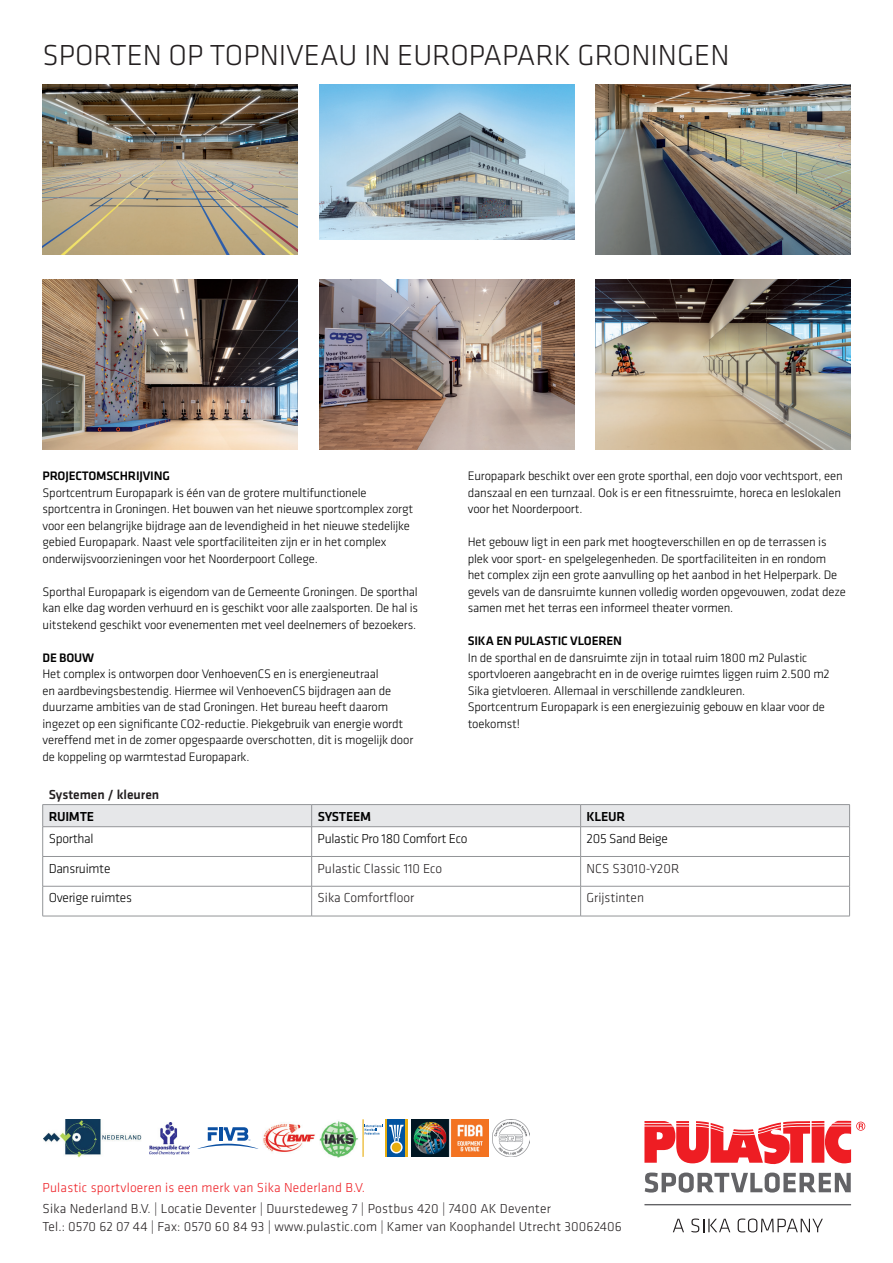
<style>
.page{position:relative;width:893px;height:1263px;background:#fff}
.page>*{position:absolute;margin:0;border:0;box-sizing:border-box;transform-origin:0 0}
.t1{font:300 30px "Klavika";color:#231f20}
.t2{font:300 13.5px/18px "Klavika";letter-spacing:.01em;color:#231f20}
.t3{font:300 13.5px "Klavika";letter-spacing:-.02em;color:#000}
.t4{font:300 13.5px "Klavika";letter-spacing:.015em;color:#ee1d23}
.t5{font:500 13.5px "Klavika";letter-spacing:-.02em;color:#000}
.t6{font:500 13.5px "Klavika";color:#231f20}
.t7{font:300 12.75px/16.5px "Klavika";letter-spacing:-.01em;color:#000}
.t8{font:500 12.75px "Klavika";letter-spacing:-.01em;color:#000}
</style>
<div class="page">
<hr style="left:644px;top:1204px;width:207px;height:1px;background:#636366">
<svg style="left:673px;top:1219px;width:11px;height:13px"></svg>
<svg style="left:691px;top:1218px;width:39px;height:14px"></svg>
<svg style="left:738px;top:1218px;width:85px;height:14px"></svg>
<svg style="left:644px;top:1121px;width:221px;height:44px"></svg>
<svg style="left:645px;top:1172px;width:206px;height:20px"></svg>
<img style="left:411px;top:1119px;width:77px;height:38px">
<div style="left:385px;top:1119px;width:22px;height:38px;background:#e8ae0f"></div>
<hr style="left:363px;top:1119px;width:1px;height:38px;background:#e8ae0f">
<div style="left:387px;top:1119px;width:18px;height:38px;background:#0153a0"></div>
<svg style="left:389px;top:1125px;width:15px;height:28px"></svg>
<div style="left:392px;top:1143px;width:9px;height:9px;background:#e8ae0f;border-radius:50%"></div>
<svg style="left:365px;top:1125px;width:18px;height:10px"></svg>
<img style="left:492px;top:1119px;width:38px;height:38px">
<img style="left:320px;top:1121px;width:38px;height:36px">
<svg style="left:198px;top:1127px;width:60px;height:22px"></svg>
<img style="left:263px;top:1124px;width:52px;height:28px">
<img style="left:149px;top:1122px;width:41px;height:32px">
<img style="left:43px;top:1119px;width:98px;height:38px">
<img style="left:43px;top:84px;width:255px;height:170px">
<img style="left:43px;top:280px;width:255px;height:170px">
<img style="left:320px;top:84px;width:255px;height:155px">
<img style="left:320px;top:280px;width:255px;height:170px">
<img style="left:595px;top:84px;width:255px;height:170px">
<img style="left:595px;top:280px;width:255px;height:170px">
<svg style="left:42px;top:804px;width:808px;height:82px"></svg>
<hr style="left:43px;top:886px;width:269px;height:1px;background:#939598">
<hr style="left:42px;top:886px;width:1px;height:30px;background:#939598">
<hr style="left:312px;top:886px;width:269px;height:1px;background:#939598">
<hr style="left:311px;top:886px;width:1px;height:30px;background:#939598">
<hr style="left:581px;top:886px;width:269px;height:1px;background:#939598">
<hr style="left:580px;top:886px;width:1px;height:30px;background:#939598">
<hr style="left:849px;top:886px;width:1px;height:30px;background:#939598">
<hr style="left:43px;top:916px;width:269px;height:1px;background:#939598">
<hr style="left:312px;top:916px;width:269px;height:1px;background:#939598">
<hr style="left:581px;top:916px;width:269px;height:1px;background:#939598">
<h1 class="t1" style="left:43px;top:37px;width:688px">SPORTEN OP TOPNIVEAU IN EUROPAPARK GRONINGEN</h1>
<p class="t8" style="left:43px;top:468px;width:129px">PROJECTOMSCHRIJVING</p>
<p class="t7" style="left:43px;top:484px;width:372px">Sportcentrum Europapark is één van de grotere multifunctionele sportcentra in Groningen. Het bouwen van het nieuwe sportcomplex zorgt voor een belangrijke bijdrage aan de levendigheid in het nieuwe stedelijke gebied Europapark. Naast vele sportfaciliteiten zijn er in het complex onderwijsvoorzieningen voor het Noorderpoort College.</p>
<p class="t7" style="left:43px;top:583px;width:377px;text-align:justify">Sporthal Europapark is eigendom van de Gemeente Groningen. De sporthal kan elke dag worden verhuurd en is geschikt voor alle zaalsporten. De hal is uitstekend geschikt voor evenementen met veel deelnemers of bezoekers.</p>
<p class="t8" style="left:43px;top:649px;width:53px">DE BOUW</p>
<p class="t7" style="left:43px;top:666px;width:372px">Het complex is ontworpen door VenhoevenCS en is energieneutraal<br>en aardbevingsbestendig. Hiermee wil VenhoevenCS bijdragen aan de duurzame ambities van de stad Groningen. Het bureau heeft daarom ingezet op een significante CO2-reductie. Piekgebruik van energie wordt vereffend met in de zomer opgespaarde overschotten, dit is mogelijk door de koppeling op warmtestad Europapark.</p>
<p class="t7" style="left:468px;top:468px;width:376px">Europapark beschikt over een grote sporthal, een dojo voor vechtsport, een danszaal en een turnzaal. Ook is er een fitnessruimte, horeca en leslokalen voor het Noorderpoort.</p>
<p class="t7" style="left:468px;top:534px;width:380px">Het gebouw ligt in een park met hoogteverschillen en op de terrassen is plek voor sport- en spelgelegenheden. De sportfaciliteiten in en rondom het complex zijn een grote aanvulling op het aanbod in het Helperpark. De gevels van de dansruimte kunnen volledig worden opgevouwen, zodat deze samen met het terras een informeel theater vormen.</p>
<p class="t8" style="left:468px;top:632px;width:156px">SIKA EN PULASTIC VLOEREN</p>
<p class="t7" style="left:468px;top:649px;width:364px">In de sporthal en de dansruimte zijn in totaal ruim 1800 m2 Pulastic sportvloeren aangebracht en in de overige ruimtes liggen ruim 2.500 m2<br>Sika gietvloeren. Allemaal in verschillende zandkleuren.<br>Sportcentrum Europapark is een energiezuinig gebouw en klaar voor de toekomst!</p>
<p class="t6" style="left:49px;top:785px;width:112px">Systemen / kleuren</p>
<p class="t5" style="left:49px;top:807px;width:47px">RUIMTE</p>
<p class="t5" style="left:318px;top:807px;width:55px">SYSTEEM</p>
<p class="t5" style="left:587px;top:807px;width:40px">KLEUR</p>
<p class="t3" style="left:49px;top:830px;width:46px">Sporthal</p>
<p class="t3" style="left:318px;top:830px;width:151px">Pulastic Pro 180 Comfort Eco</p>
<p class="t3" style="left:587px;top:830px;width:83px">205 Sand Beige</p>
<p class="t3" style="left:49px;top:860px;width:63px">Dansruimte</p>
<p class="t2" style="left:318px;top:859px;width:126px">Pulastic Classic 110 Eco</p>
<p class="t2" style="left:587px;top:859px;width:94px">NCS S3010-Y20R</p>
<p class="t3" style="left:49px;top:890px;width:85px">Overige ruimtes</p>
<p class="t2" style="left:318px;top:889px;width:98px">Sika Comfortfloor</p>
<p class="t2" style="left:587px;top:889px;width:59px">Grijstinten</p>
<p class="t4" style="left:43px;top:1179px;width:324px">Pulastic sportvloeren is een merk van Sika Nederland B.V.</p>
<p class="t2" style="left:43px;top:1199px;width:581px">Sika Nederland B.V. | Locatie Deventer | Duurstedeweg 7 | Postbus 420 | 7400 AK Deventer<br>Tel.: 0570 62 07 44 | Fax: 0570 60 84 93 | www.pulastic.com | Kamer van Koophandel Utrecht 30062406</p>
</div>
